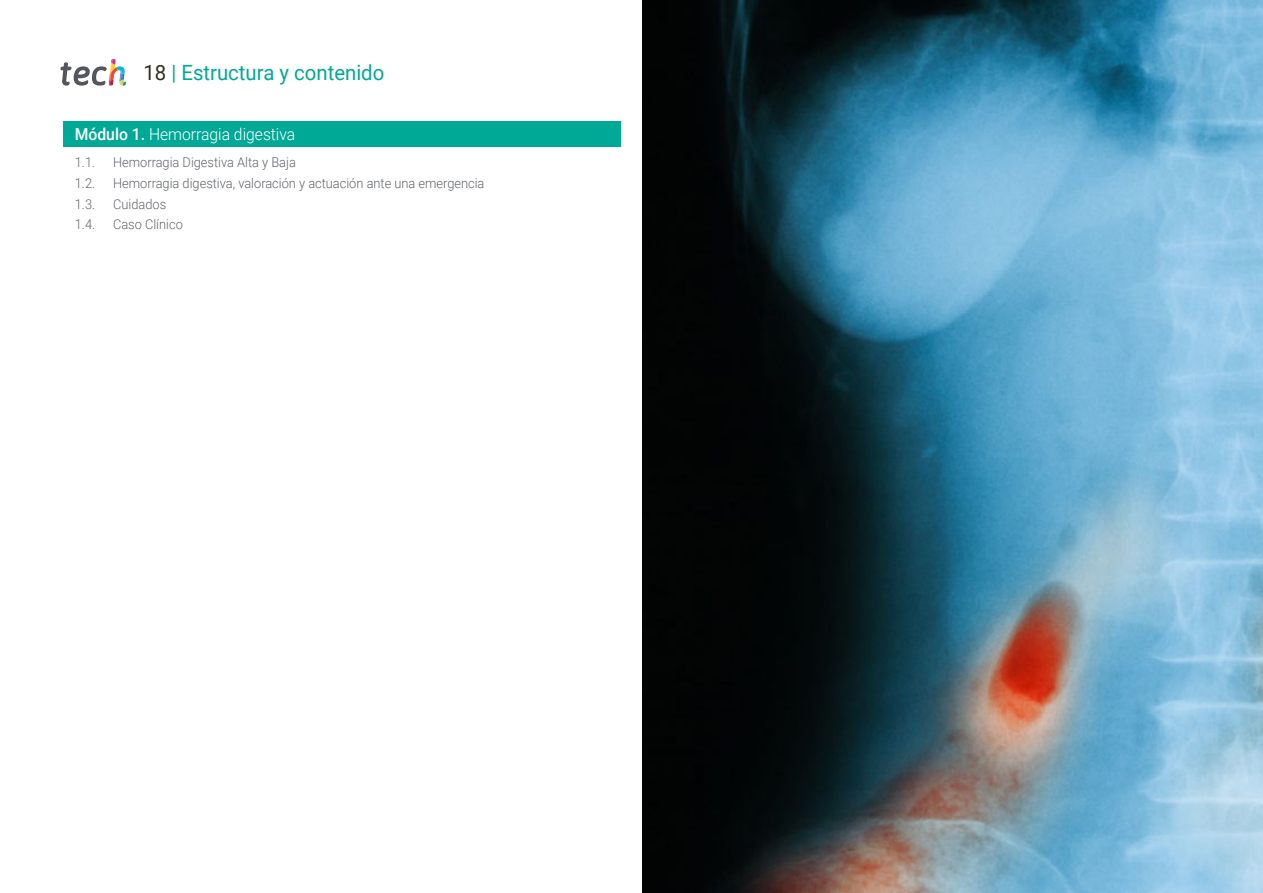
<style>
.page{position:relative;width:1263px;height:893px;background:#fff}
.page>*{position:absolute;margin:0;border:0;box-sizing:border-box;transform-origin:0 0}
.t1{font:21px "Roboto";color:#00a996}
.t2{font:300 16.5px "Roboto";color:#fff;scale:.95 1}
.t3{font:300 13.5px "Roboto";color:#61646a;scale:.95 1}
.s1{color:#312e20}
.s2{font-weight:500}
</style>
<div class="page">
<svg style="left:61px;top:59px;width:65px;height:27px"></svg>
<div style="left:64px;top:121px;width:557px;height:25px;background:#00a996"></div>
<img style="left:642px;top:0;width:621px;height:893px">
<h1 class="t1" style="left:144px;top:57px;width:242px"><span class="s1">18</span> | Estructura y contenido</h1>
<p class="t2" style="left:75px;top:123px;width:234px"><span class="s2">Módulo 1.</span> Hemorragia digestiva</p>
<p class="t3" style="left:75px;top:153px;width:23px">1.1.</p>
<p class="t3" style="left:113px;top:153px;width:194px">Hemorragia Digestiva Alta y Baja</p>
<p class="t3" style="left:75px;top:174px;width:23px">1.2.</p>
<p class="t3" style="left:113px;top:174px;width:392px">Hemorragia digestiva, valoración y actuación ante una emergencia</p>
<p class="t3" style="left:75px;top:194px;width:23px">1.3.</p>
<p class="t3" style="left:113px;top:194px;width:57px">Cuidados</p>
<p class="t3" style="left:75px;top:214px;width:23px">1.4.</p>
<p class="t3" style="left:113px;top:214px;width:75px">Caso Clínico</p>
</div>
